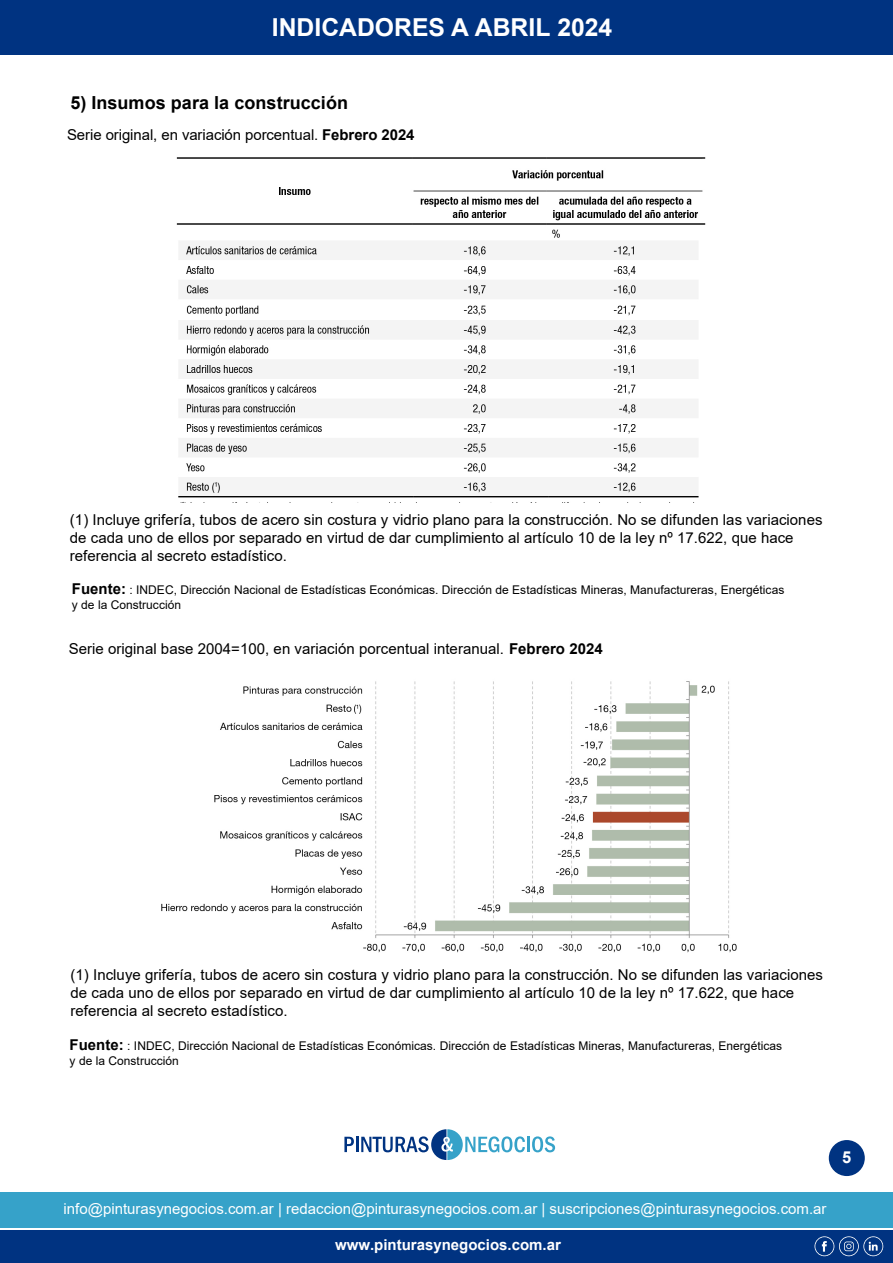
<style>
.page{position:relative;width:893px;height:1263px;background:#fff}
.page>*{position:absolute;margin:0;border:0;box-sizing:border-box;transform-origin:0 0}
.t1{font:700 24.75px "Arial";color:#fff}
.t2{font:700 18px "Arial";letter-spacing:.005em;color:#000}
.t3{font:700 16.5px "Arial";color:#fff}
.t4{font:15px/18px "Arial";color:#000}
.t5{font:15px "Arial";color:#fff}
.t6{font:700 15px "Arial";color:#fff}
.t7{font:12px/14.4px "Arial";color:#000}
.s1{font-weight:700}
.s2{font-weight:700;font-size:15px}
</style>
<div class="page">
<div style="left:0;top:0;width:893px;height:55px;background:#003381"></div>
<div style="left:0;top:1192px;width:893px;height:35px;background:#36a2c9"></div>
<div style="left:829px;top:1140px;width:36px;height:36px;background:#003381;border-radius:50%"></div>
<hr style="left:527px;top:1137px;width:3px;height:15px;background:#36a2c9">
<svg style="left:532px;top:1136px;width:23px;height:16px"></svg>
<svg style="left:344px;top:1129px;width:181px;height:31px"></svg>
<div style="left:1px;top:1230px;width:892px;height:33px;background:#003381"></div>
<svg style="left:815px;top:1236px;width:68px;height:20px"></svg>
<img style="left:176px;top:157px;width:530px;height:341px">
<img style="left:161px;top:681px;width:576px;height:272px">
<h1 class="t1" style="left:272px;top:10px;width:342px">INDICADORES A ABRIL 2024</h1>
<p class="t2" style="left:70px;top:90px;width:279px">5) Insumos para la construcción</p>
<p class="t4" style="left:67px;top:126px;width:349px">Serie original, en variación porcentual. <span class="s1">Febrero 2024</span></p>
<p class="t4" style="left:70px;top:511px;width:754px">(1) Incluye grifería, tubos de acero sin costura y vidrio plano para la construcción. No se difunden las variaciones de cada uno de ellos por separado en virtud de dar cumplimiento al artículo 10 de la ley nº 17.622, que hace referencia al secreto estadístico.</p>
<p class="t7" style="left:72px;top:583px;width:714px"><span class="s2">Fuente:</span> : INDEC, Dirección Nacional de Estadísticas Económicas. Dirección de Estadísticas Mineras, Manufactureras, Energéticas y de la Construcción</p>
<p class="t4" style="left:69px;top:640px;width:536px">Serie original base 2004=100, en variación porcentual interanual. <span class="s1">Febrero 2024</span></p>
<p class="t4" style="left:70px;top:965px;width:754px">(1) Incluye grifería, tubos de acero sin costura y vidrio plano para la construcción. No se difunden las variaciones de cada uno de ellos por separado en virtud de dar cumplimiento al artículo 10 de la ley nº 17.622, que hace referencia al secreto estadístico.</p>
<p class="t7" style="left:70px;top:1039px;width:714px"><span class="s2">Fuente:</span> : INDEC, Dirección Nacional de Estadísticas Económicas. Dirección de Estadísticas Mineras, Manufactureras, Energéticas y de la Construcción</p>
<p class="t5" style="left:64px;top:1199px;width:764px">info@pinturasynegocios.com.ar | redaccion@pinturasynegocios.com.ar | suscripciones@pinturasynegocios.com.ar</p>
<p class="t6" style="left:335px;top:1234px;width:227px">www.pinturasynegocios.com.ar</p>
<p class="t3" style="left:842px;top:1146px;width:11px">5</p>
</div>
